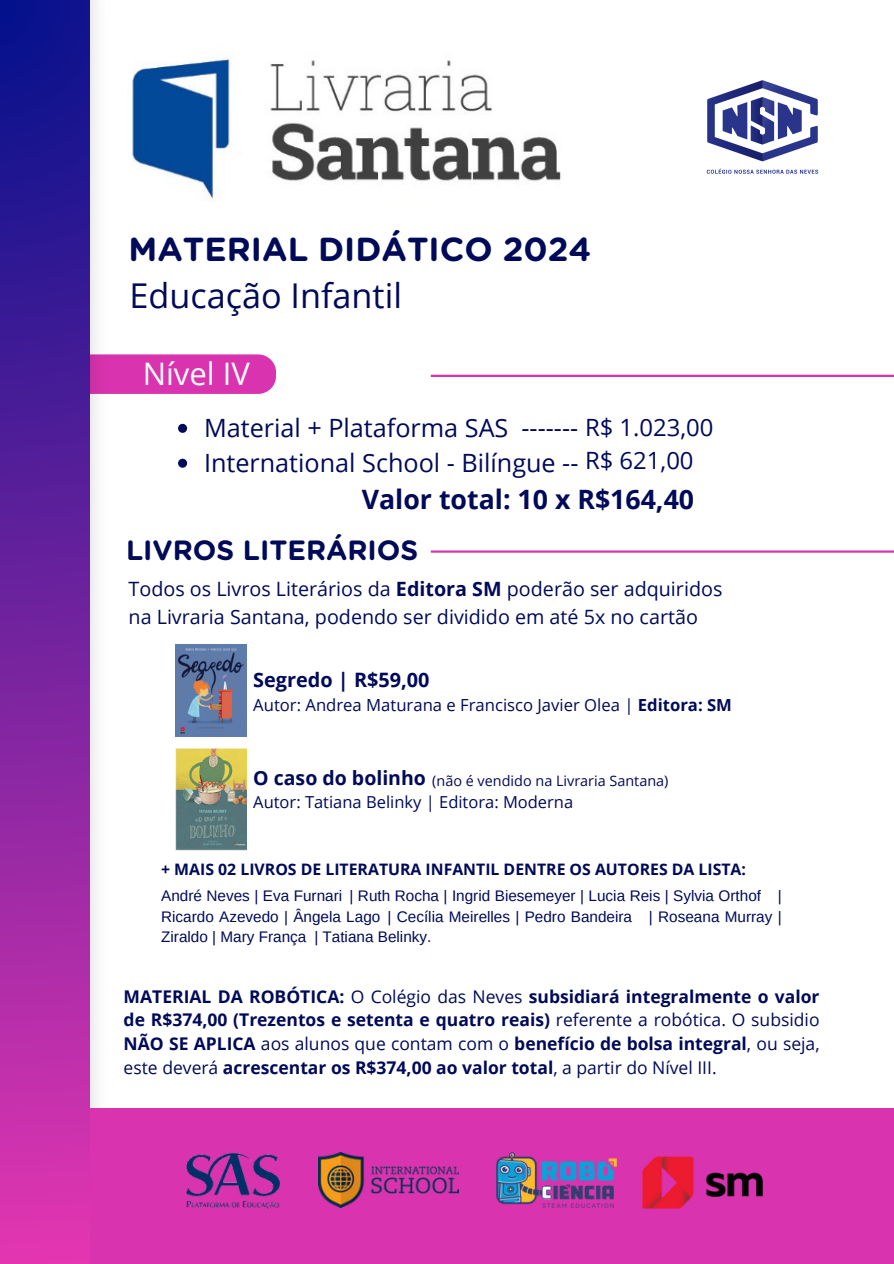
<style>
.page{position:relative;width:894px;height:1264px;background:#fff}
.page>*{position:absolute;margin:0;border:0;box-sizing:border-box;transform-origin:0 0}
.t1{font:34.2px "Open Sans";color:#000a58}
.t2{font:700 33.3px "Gotham Rounded";color:#000a58}
.t3{font:31.05px "Open Sans";color:#fff}
.t4{font:700 27.75px "Gotham Rounded";color:#000a58}
.t5{font:700 26.7px "Open Sans";color:#000a58}
.t6{font:25.2px "Open Sans";color:#000a58}
.t7{font:23.85px "Open Sans";color:#000a58}
.t8{font:700 19.8px "Open Sans";color:#000a58}
.t9{font:19.65px/27.6px "Open Sans";color:#000a58}
.t10{font:700 19.5px "Open Sans";color:#000a58}
.t11{font:700 17.55px/23.7px "Open Sans";color:#000a58;text-align:justify}
.t12{font:16.65px "Open Sans";color:#000a58}
.t13{font:16.5px "Open Sans";color:#000a58}
.t14{font:700 15.75px "Open Sans";color:#000a58}
.t15{font:15.3px/20.4px "Arimo";color:#000a58;text-align:justify}
.t16{font:14.4px "Open Sans";color:#000a58}
.s1{font-size:23.85px}
.s2{font-weight:700}
.s3{font-weight:400}
</style>
<div class="page">
<div style="left:21px;top:354px;width:255px;height:40px;background:#d933af;border-radius:18px"></div>
<img style="left:132px;top:56px;width:429px;height:145px">
<img style="left:706px;top:80px;width:113px;height:94px">
<img style="left:90px;top:0;width:18px;height:1107px">
<div style="left:0;top:1107px;width:893px;height:156px;background:#d933af"></div>
<div style="left:0;top:0;width:90px;height:1263px;background:linear-gradient(to bottom,#03118b,#e335b1)"></div>
<img style="left:642px;top:1156px;width:121px;height:53px">
<img style="left:187px;top:1153px;width:92px;height:55px">
<img style="left:318px;top:1152px;width:140px;height:55px">
<img style="left:496px;top:1152px;width:120px;height:55px">
<hr style="left:430px;top:375px;width:463px;height:2px;background:#d933af">
<hr style="left:430px;top:550px;width:463px;height:2px;background:#d933af">
<img style="left:175px;top:644px;width:71px;height:92px">
<img style="left:175px;top:748px;width:71px;height:102px">
<svg style="left:178px;top:424px;width:9px;height:9px"></svg>
<svg style="left:178px;top:459px;width:9px;height:9px"></svg>
<p class="t2" style="left:128px;top:234px;width:464px">MATERIAL DIDÁTICO 2024</p>
<p class="t1" style="left:129px;top:271px;width:274px">Educação Infantil</p>
<p class="t3" style="left:143px;top:351px;width:109px">Nível IV</p>
<p class="t6" style="left:204px;top:410px;width:511px">Material + Plataforma SAS ------- <span class="s1">R$ 1.023,00</span></p>
<p class="t6" style="left:204px;top:445px;width:376px">International School - Bilíngue --</p>
<p class="t7" style="left:585px;top:443px;width:110px">R$ 621,00</p>
<p class="t5" style="left:361px;top:480px;width:334px">Valor total: 10 x R$164,40</p>
<p class="t4" style="left:126px;top:537px;width:294px">LIVROS LITERÁRIOS</p>
<p class="t9" style="left:128px;top:575px;width:595px">Todos os Livros Literários da <span class="s2">Editora SM</span> poderão ser adquiridos na Livraria Santana, podendo ser dividido em até 5x no cartão</p>
<p class="t8" style="left:253px;top:666px;width:178px">Segredo | R$59,00</p>
<p class="t12" style="left:253px;top:693px;width:480px">Autor: Andrea Maturana e Francisco Javier Olea | <span class="s2">Editora: SM</span></p>
<p class="t10" style="left:253px;top:763px;width:174px">O caso do bolinho</p>
<p class="t13" style="left:253px;top:790px;width:321px">Autor: Tatiana Belinky | Editora: Moderna</p>
<p class="t16" style="left:432px;top:771px;width:238px">(não é vendido na Livraria Santana)</p>
<p class="t14" style="left:161px;top:858px;width:586px">+ MAIS 02 LIVROS DE LITERATURA INFANTIL DENTRE OS AUTORES DA LISTA:</p>
<p class="t15" style="left:161px;top:885px;width:621px">André Neves | Eva Furnari | Ruth Rocha | Ingrid Biesemeyer | Lucia Reis | Sylvia Orthof | Ricardo Azevedo | Ângela Lago | Cecília Meirelles | Pedro Bandeira | Roseana Murray | Ziraldo | Mary França | Tatiana Belinky.</p>
<p class="t11" style="left:124px;top:983px;width:697px">MATERIAL DA ROBÓTICA: <span class="s3">O Colégio das Neves</span> subsidiará integralmente o valor de R$374,00 (Trezentos e setenta e quatro reais) <span class="s3">referente a robótica. O subsidio </span>NÃO SE APLICA <span class="s3">aos alunos que contam com o</span> benefício de bolsa integral<span class="s3">, ou seja, este deverá</span> acrescentar os R$374,00 ao valor total<span class="s3">, a partir do Nível III.</span></p>
</div>
